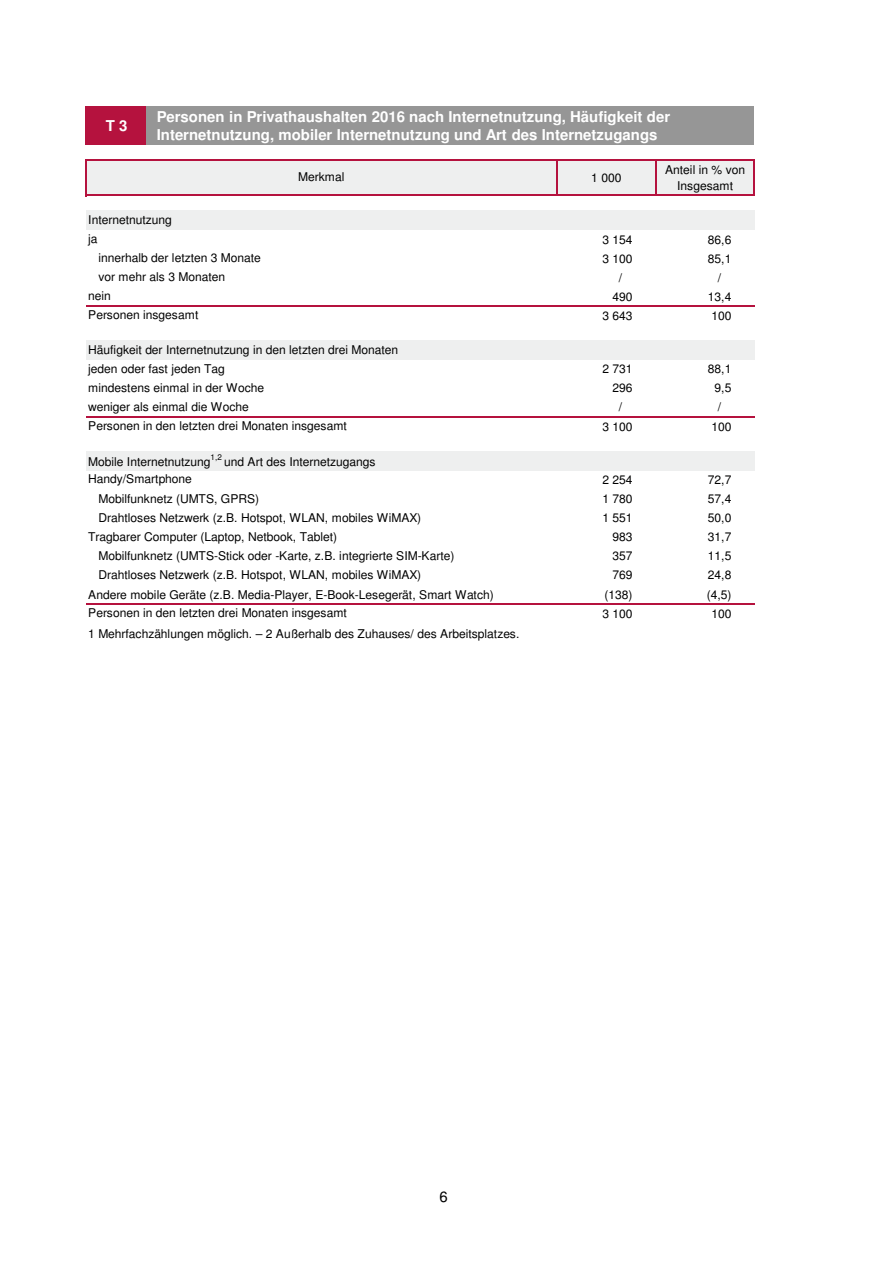
<style>
.page{position:relative;width:893px;height:1263px;background:#fff}
.page>*{position:absolute;margin:0;border:0;box-sizing:border-box;transform-origin:0 0}
.t1{font:700 15px/17.2px "Helvetica";letter-spacing:.005em;color:#fff}
.t2{font:15px "Helvetica";color:#000}
.t3{font:12px/15.3px "Helvetica";letter-spacing:-.005em;color:#000;text-align:center}
.t4{font:8.1px "Helvetica";color:#000}
</style>
<div class="page">
<div style="left:86px;top:160px;width:668px;height:36px;background:#eeefef"></div>
<div style="left:86px;top:211px;width:668px;height:19px;background:#eeefef"></div>
<div style="left:86px;top:341px;width:668px;height:19px;background:#eeefef"></div>
<div style="left:86px;top:451px;width:668px;height:20px;background:#eeefef"></div>
<hr style="left:85px;top:159px;width:1px;height:37px;background:#b5123e">
<hr style="left:556px;top:161px;width:1px;height:35px;background:#b5123e">
<hr style="left:654px;top:161px;width:2px;height:35px;background:#b5123e">
<hr style="left:753px;top:161px;width:2px;height:35px;background:#b5123e">
<hr style="left:86px;top:159px;width:669px;height:2px;background:#b5123e">
<hr style="left:86px;top:195px;width:669px;height:1px;background:#b5123e">
<hr style="left:86px;top:305px;width:668px;height:2px;background:#b5123e">
<hr style="left:86px;top:416px;width:668px;height:2px;background:#b5123e">
<hr style="left:86px;top:603px;width:668px;height:2px;background:#b5123e">
<div style="left:85px;top:106px;width:63px;height:39px;background:#b5123e"></div>
<div style="left:146px;top:106px;width:607px;height:39px;background:#969696"></div>
<p class="t1" style="left:106px;top:118px;width:23px">T 3</p>
<p class="t1" style="left:157px;top:110px;width:515px">Personen in Privathaushalten 2016 nach Internetnutzung, Häufigkeit der<br>Internetnutzung, mobiler Internetnutzung und Art des Internetzugangs</p>
<p class="t3" style="left:88px;top:214px;width:85px">Internetnutzung</p>
<p class="t3" style="left:88px;top:232px;width:11px">ja</p>
<p class="t3" style="left:98px;top:251px;width:164px">innerhalb der letzten 3 Monate</p>
<p class="t3" style="left:98px;top:270px;width:128px">vor mehr als 3 Monaten</p>
<p class="t3" style="left:88px;top:287px;width:112px;line-height:19px;text-align:left">nein<br>Personen insgesamt</p>
<p class="t3" style="left:298px;top:170px;width:48px">Merkmal</p>
<p class="t3" style="left:88px;top:343px;width:311px">Häufigkeit der Internetnutzung in den letzten drei Monaten</p>
<p class="t3" style="left:88px;top:362px;width:138px">jeden oder fast jeden Tag</p>
<p class="t3" style="left:88px;top:381px;width:177px">mindestens einmal in der Woche</p>
<p class="t3" style="left:88px;top:400px;width:162px">weniger als einmal die Woche</p>
<p class="t3" style="left:88px;top:419px;width:260px">Personen in den letzten drei Monaten insgesamt</p>
<p class="t3" style="left:88px;top:455px;width:124px">Mobile Internetnutzung</p>
<p class="t4" style="left:210px;top:454px;width:13px">1,2</p>
<p class="t3" style="left:224px;top:455px;width:153px">und Art des Internetzugangs</p>
<p class="t3" style="left:88px;top:473px;width:105px">Handy/Smartphone</p>
<p class="t3" style="left:591px;top:171px;width:32px">1 000</p>
<p class="t3" style="left:665px;top:163px;width:81px">Anteil in % von<br>Insgesamt</p>
<p class="t3" style="left:602px;top:233px;width:32px">3 154</p>
<p class="t3" style="left:708px;top:233px;width:25px">86,6</p>
<p class="t3" style="left:602px;top:252px;width:32px">3 100</p>
<p class="t3" style="left:708px;top:252px;width:25px">85,1</p>
<p class="t3" style="left:618px;top:271px;width:5px">/</p>
<p class="t3" style="left:717px;top:271px;width:5px">/</p>
<p class="t3" style="left:612px;top:290px;width:22px">490</p>
<p class="t3" style="left:708px;top:290px;width:25px">13,4</p>
<p class="t3" style="left:602px;top:309px;width:32px">3 643</p>
<p class="t3" style="left:711px;top:309px;width:22px">100</p>
<p class="t3" style="left:602px;top:363px;width:32px">2 731</p>
<p class="t3" style="left:708px;top:363px;width:25px">88,1</p>
<p class="t3" style="left:612px;top:382px;width:22px">296</p>
<p class="t3" style="left:714px;top:382px;width:18px">9,5</p>
<p class="t3" style="left:618px;top:401px;width:5px">/</p>
<p class="t3" style="left:717px;top:401px;width:5px">/</p>
<p class="t3" style="left:602px;top:420px;width:32px">3 100</p>
<p class="t3" style="left:711px;top:420px;width:22px">100</p>
<p class="t3" style="left:602px;top:473px;width:32px">2 254</p>
<p class="t3" style="left:708px;top:473px;width:25px">72,7</p>
<p class="t3" style="left:98px;top:492px;width:162px">Mobilfunknetz (UMTS, GPRS)</p>
<p class="t3" style="left:602px;top:492px;width:32px">1 780</p>
<p class="t3" style="left:708px;top:492px;width:25px">57,4</p>
<p class="t3" style="left:98px;top:511px;width:324px">Drahtloses Netzwerk (z.B. Hotspot, WLAN, mobiles WiMAX)</p>
<p class="t3" style="left:602px;top:511px;width:32px">1 551</p>
<p class="t3" style="left:708px;top:511px;width:25px">50,0</p>
<p class="t3" style="left:88px;top:530px;width:250px">Tragbarer Computer (Laptop, Netbook, Tablet)</p>
<p class="t3" style="left:612px;top:530px;width:22px">983</p>
<p class="t3" style="left:708px;top:530px;width:25px">31,7</p>
<p class="t3" style="left:98px;top:550px;width:357px">Mobilfunknetz (UMTS-Stick oder -Karte, z.B. integrierte SIM-Karte)</p>
<p class="t3" style="left:612px;top:550px;width:22px">357</p>
<p class="t3" style="left:708px;top:550px;width:25px">11,5</p>
<p class="t3" style="left:98px;top:569px;width:324px">Drahtloses Netzwerk (z.B. Hotspot, WLAN, mobiles WiMAX)</p>
<p class="t3" style="left:612px;top:569px;width:22px">769</p>
<p class="t3" style="left:708px;top:569px;width:25px">24,8</p>
<p class="t3" style="left:88px;top:588px;width:407px">Andere mobile Geräte (z.B. Media-Player, E-Book-Lesegerät, Smart Watch)</p>
<p class="t3" style="left:604px;top:588px;width:29px">(138)</p>
<p class="t3" style="left:706px;top:588px;width:26px">(4,5)</p>
<p class="t3" style="left:602px;top:607px;width:32px">3 100</p>
<p class="t3" style="left:711px;top:607px;width:22px">100</p>
<p class="t3" style="left:88px;top:627px;width:432px">1 Mehrfachzählungen möglich. – 2 Außerhalb des Zuhauses/ des Arbeitsplatzes.</p>
<p class="t3" style="left:88px;top:606px;width:260px">Personen in den letzten drei Monaten insgesamt</p>
<p class="t2" style="left:439px;top:1191px;width:10px">6</p>
</div>
